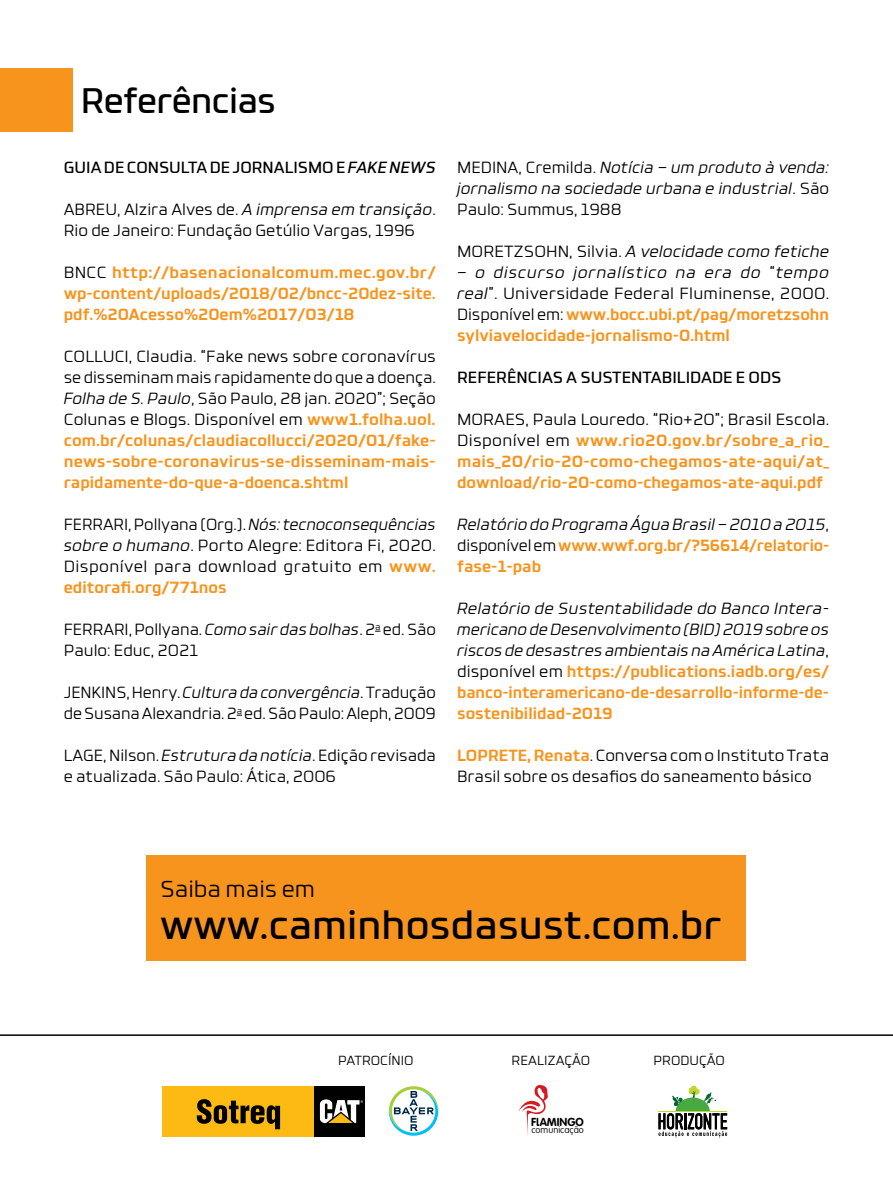
<style>
.page{position:relative;width:893px;height:1191px;background:#fff}
.page>*{position:absolute;margin:0;border:0;box-sizing:border-box;transform-origin:0 0}
.t1{font:500 39px "Futo Sans";color:#000}
.t2{font:500 34.5px "Futo Sans";letter-spacing:-.02em;color:#000}
.t3{font:22.5px "Futo Sans";color:#000}
.t4{font:700 15.75px/21px "Futo Sans";color:#f7941e;text-align:justify}
.t5{font:15.75px/21px "Futo Sans";color:#000}
.t6{font:italic 15.75px/21px "Futo Sans";letter-spacing:-.005em;color:#000;text-align:justify}
.t7{font:500 15.75px "Futo Sans";color:#000}
.t8{font:12.75px "Futo Sans";color:#000}
.t9{font:700 11.4px "VAG Rounded Std";color:#000}
.t10{font:100 9.3px "VAG Rounded Std";color:#000}
.s1{font-style:italic}
.s2{font-weight:400;color:#000}
.s3{font-weight:400;font-style:italic;color:#000}
.s4{font-weight:700;color:#f7941e}
.s5{font-style:normal}
.s6{font-weight:700;font-style:normal;color:#f7941e}
</style>
<div class="page">
<hr style="left:0;top:1034px;width:893px;height:2px;background:#000">
<div style="left:147px;top:856px;width:599px;height:105px;background:#f7941e"></div>
<div style="left:0;top:68px;width:72px;height:63px;background:#f7941e"></div>
<svg style="left:518px;top:1085px;width:30px;height:51px"></svg>
<svg style="left:389px;top:1086px;width:49px;height:49px"></svg>
<svg style="left:658px;top:1085px;width:69px;height:52px"></svg>
<div style="left:162px;top:1086px;width:152px;height:50px;background:#fdba13"></div>
<svg style="left:197px;top:1099px;width:83px;height:30px"></svg>
<div style="left:314px;top:1086px;width:51px;height:50px;background:#000101"></div>
<svg style="left:320px;top:1099px;width:43px;height:24px"></svg>
<h2 class="t2" style="left:81px;top:81px;width:197px">REFERÊNCIAS</h2>
<p class="t7" style="left:64px;top:158px;width:11px">GUIA</p>
<p class="t7" style="left:104px;top:158px;width:35px">DE CONSUL</p>
<p class="t7" style="left:188px;top:158px;width:249px">TA DE JORNALISMO E <span class="s1">FAKE NEWS</span></p>
<p class="t5" style="left:64px;top:199px;width:374px">ABREU , Alzira Alves de. <span class="s1">A imprensa em transição</span>.<br>Rio de Janeiro: Fundação Getúlio Vargas, 1996</p>
<p class="t4" style="left:64px;top:262px;width:374px"><span class="s2">BNCC</span> http://basenacionalcomum.mec.gov.br/ wp-content/uploads/2018/02/bncc-20dez-site. pdf.%20Acesso%20em%2017/03/18</p>
<p class="t5" style="left:64px;top:346px;width:32px">COLLU</p>
<p class="t4" style="left:64px;top:346px;width:374px;text-indent:51px"><span class="s2">CI, Claudia. “Fake news sobre coronavírus se disseminam mais rapidamente do que a doença.<br></span><span class="s3">Folha de S. Paulo</span><span class="s2">, São Paulo, 28 jan. 2020”; Seção Colunas e Blogs. Disponível em</span> www1.folha.uol. com.br/colunas/claudiacollucci/2020/01/fake&shy;news-sobre-coronavirus-se-disseminam-mais&shy;rapidamente-do-que-a-doenca.shtml</p>
<p class="t5" style="left:64px;top:514px;width:374px;text-align:justify">FE RRARI, Pollyana (Org.). <span class="s1">Nós: tecnoconsequências sobre o humano</span>. Porto Alegre: Editora Fi, 2020.<br>Disponível para download gratuito em <span class="s4">www. editorafi.org/771nos</span></p>
<p class="t5" style="left:64px;top:619px;width:374px">FE RRARI, Pollyana. <span class="s1">Como sair das bolhas</span>. 2<sup>a</sup> ed. São<br>Paulo: Educ, 2021</p>
<p class="t5" style="left:64px;top:682px;width:374px">JENKINS, Henry. <span class="s1">Cultura da convergência</span>. Tradução de Susana Alexandria. 2<sup>a</sup> ed. São Paulo: Aleph, 2009</p>
<p class="t5" style="left:64px;top:745px;width:374px">LAGE, Nilson. <span class="s1">Estrutura da notícia</span>. Edição revisada e atualizada. São Paulo: Ática, 2006</p>
<p class="t6" style="left:457px;top:157px;width:374px"><span class="s5">MEDINA, Cremilda.</span> Notícia − um produto à venda: jornalismo na sociedade urbana e industrial<span class="s5">. São Paulo: Summus, 1988</span></p>
<p class="t5" style="left:457px;top:241px;width:48px">MORETZ</p>
<p class="t4" style="left:457px;top:241px;width:374px;text-indent:67px"><span class="s2">SOHN, Silvia.</span> <span class="s3">A velocidade como fetiche − o discurso jornalístico na era do</span> <span class="s2">“</span><span class="s3">tempo real</span><span class="s2">”. Universidade Federal Fluminense, 2000.<br>Disponível em:</span> www.bocc.ubi.pt/pag/moretzsohn sylviavelocidade-jornalismo-0.html</p>
<p class="t7" style="left:457px;top:368px;width:326px">REFERÊNCIAS A SUSTENTABILIDADE E ODS</p>
<p class="t4" style="left:457px;top:409px;width:374px"><span class="s2">MORAES, Paula Louredo. “Rio+20”; Brasil Escola.<br>Disponível em</span> www.rio20.gov.br/sobre_a_rio_ mais_20/rio-20-como-chegamos-ate-aqui/at_ download/rio-20-como-chegamos-ate-aqui.pdf</p>
<p class="t4" style="left:457px;top:514px;width:374px"><span class="s3">Relatório do Programa Água Brasil − 2010 a 2015</span><span class="s2">, disponível em</span> www.wwf.org.br/?56614/relatorio&shy;fase-1-pab</p>
<p class="t6" style="left:457px;top:598px;width:374px">Relatório de Sustentabilidade do Banco Intera&shy;mericano de Desenvolvimento (BID) 2019 sobre os riscos de desastres ambientais na América Latina<span class="s5">, disponível em</span> <span class="s6">https://publications.iadb.org/es/ banco-interamericano-de-desarrollo-informe-de&shy;sostenibilidad-2019</span></p>
<p class="t5" style="left:457px;top:745px;width:374px"><span class="s4">LOPRETE, Renata</span>. Conversa com o Instituto Trata<br>Brasil sobre os desafios do saneamento básico</p>
<h3 class="t3" style="left:160px;top:876px;width:156px">Saiba mais em</h3>
<h1 class="t1" style="left:160px;top:902px;width:563px">WWW.CAMINHOSDASUST.COM.BR</h1>
<p class="t8" style="left:338px;top:1053px;width:33px">patroc</p>
<p class="t8" style="left:388px;top:1053px;width:12px">ínio</p>
<p class="t8" style="left:512px;top:1053px;width:78px">Reali zação</p>
<p class="t8" style="left:653px;top:1053px;width:10px">prod</p>
<p class="t8" style="left:690px;top:1053px;width:35px">ução</p>
<p class="t9" style="left:531px;top:1115px;width:54px">F AMINGO</p>
<p class="t10" style="left:531px;top:1124px;width:54px">comunicação</p>
</div>
